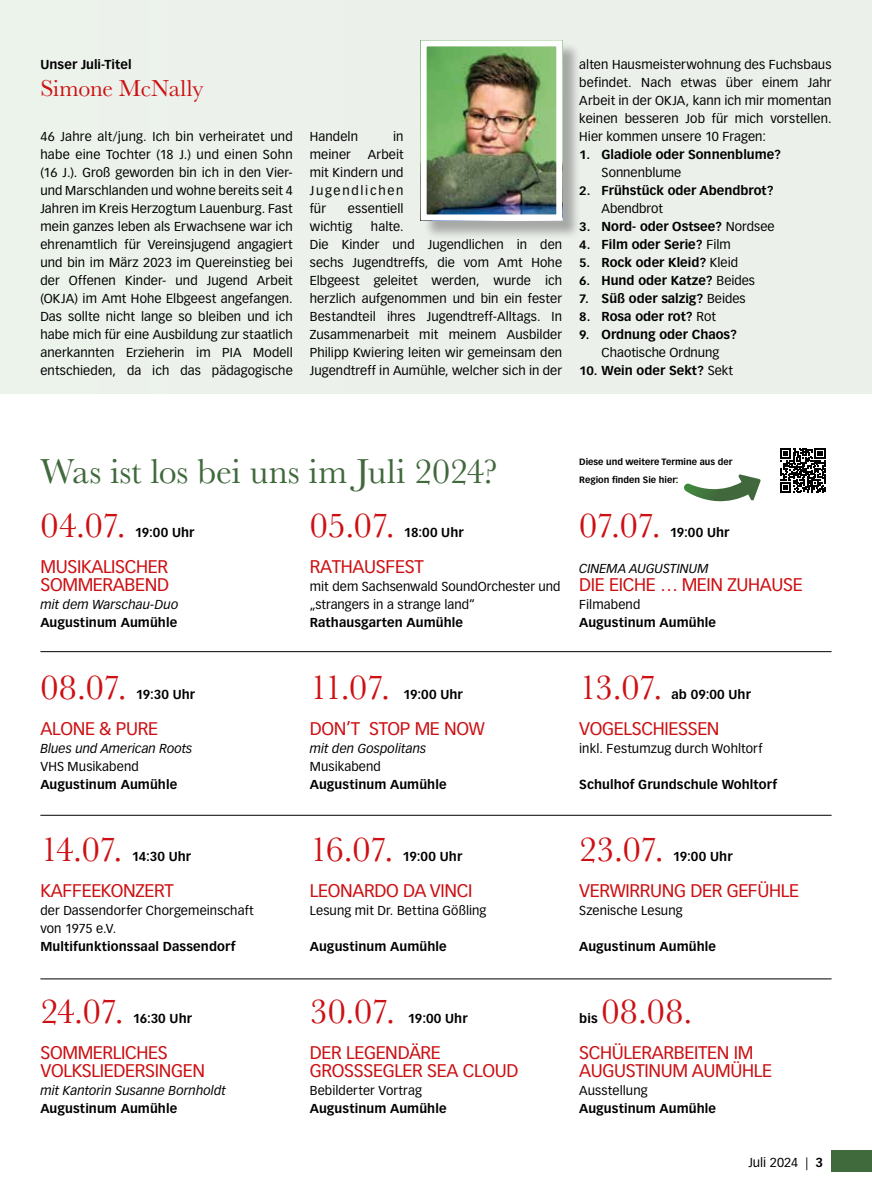
<style>
.page{position:relative;width:872px;height:1191px;background:#fff}
.page>*{position:absolute;margin:0;border:0;box-sizing:border-box;transform-origin:0 0}
.t1{font:36px "Baskerville";letter-spacing:-.025em;color:#cd1013}
.t2{font:36px "Baskerville";letter-spacing:-.005em;color:#40693c}
.t3{font:24px "Baskerville";letter-spacing:-.005em;color:#cd1013}
.t4{font:18px/18px "Vectora LT Pro";letter-spacing:-.02em;color:#cd1013}
.t5{font:12.75px/18px "Vectora LT Pro";letter-spacing:.01em;color:#000}
.t6{font:700 12.75px/18px "Vectora LT Pro";letter-spacing:.005em;color:#000}
.t7{font:italic 12.75px "Vectora LT Pro";color:#000}
.t8{font:700 9px/18px "Vectora LT Pro";color:#000}
.s1{font-size:12px}
.s2{font-weight:400}
.s3{font-weight:700}
</style>
<div class="page">
<div style="left:831px;top:1150px;width:41px;height:21px;background:#40693c"></div>
<div style="left:0;top:0;width:872px;height:393px;background:#ecf0eb"></div>
<svg style="left:684px;top:474px;width:76px;height:27px"></svg>
<svg style="left:780px;top:448px;width:45px;height:45px"></svg>
<div style="left:423px;top:43px;width:158px;height:196px;background:#000;opacity:.3"></div>
<img style="left:427px;top:47px;width:128px;height:166px">
<div style="left:420px;top:40px;width:142px;height:180px;border:6px solid #fff"></div>
<hr style="left:40px;top:978px;width:791px;height:1px;background:#000">
<hr style="left:40px;top:815px;width:791px;height:1px;background:#000">
<hr style="left:40px;top:651px;width:791px;height:1px;background:#000">
<p class="t6" style="left:40px;top:55px;width:93px">Unser Juli-Titel</p>
<h2 class="t3" style="left:40px;top:73px;width:165px">Simone McNally</h2>
<p class="t5" style="left:40px;top:128px;width:254px;text-align:justify">46 Jahre alt/jung. Ich bin verheiratet und habe eine Tochter (18 J.) und einen Sohn (16 J.). Groß geworden bin ich in den Vier&shy;und Marschlanden und wohne bereits seit 4<br>Jahren im Kreis Herzogtum Lauenburg. Fast mein ganzes leben als Erwachsene war ich ehrenamtlich für Vereinsjugend angagiert und bin im März 2023 im Quereinstieg bei der Offenen Kinder- und Jugend Arbeit (OKJA) im Amt Hohe Elbgeest angefangen.<br>Das sollte nicht lange so bleiben und ich habe mich für eine Ausbildung zur staatlich anerkannten Erzieherin im PIA Modell entschieden, da ich das pädagogische</p>
<p class="t5" style="left:310px;top:128px;width:50px">Handeln</p>
<p class="t5" style="left:393px;top:128px;width:12px">in</p>
<p class="t5" style="left:310px;top:146px;width:95px;text-align:justify;text-indent:58px">Arbeit mit Kindern und Jugendlichen für</p>
<p class="t5" style="left:310px;top:146px;width:43px">meiner</p>
<p class="t5" style="left:310px;top:200px;width:95px;text-indent:38px">essentiell wichtig</p>
<p class="t5" style="left:310px;top:218px;width:254px;text-indent:61px">halte.<br>Die Kinder und Jugendlichen in den sechs Jugendtreffs, die vom Amt Hohe Elbgeest geleitet werden, wurde ich herzlich aufgenommen und bin ein fester Bestandteil ihres Jugendtreff-Alltags. In Zusammenarbeit mit meinem Ausbilder Philipp Kwiering leiten wir gemeinsam den Jugendtreff in Aumühle, welcher sich in der</p>
<p class="t5" style="left:579px;top:56px;width:254px;text-align:justify">alten Hausmeisterwohnung des Fuchsbaus befindet. Nach etwas über einem Jahr Arbeit in der OKJA, kann ich mir momentan keinen besseren Job für mich vorstellen.<br>Hier kommen unsere 10 Fragen:</p>
<p class="t6" style="left:601px;top:145px;width:181px;text-indent:-22px"><span class="s1">1.</span> Gladiole oder Sonnenblume?<br><span class="s2">Sonnenblume</span></p>
<p class="t6" style="left:601px;top:181px;width:173px;text-indent:-22px"><span class="s1">2.</span> Frühstück oder Abendbrot?<br><span class="s2">Abendbrot</span></p>
<p class="t6" style="left:579px;top:217px;width:197px"><span class="s1">3.</span> Nord- oder Ostsee? <span class="s2">Nordsee</span></p>
<p class="t6" style="left:579px;top:235px;width:153px"><span class="s1">4.</span> Film oder Serie? <span class="s2">Film</span></p>
<p class="t6" style="left:579px;top:253px;width:160px"><span class="s1">5.</span> Rock oder Kleid? <span class="s2">Kleid</span></p>
<p class="t6" style="left:579px;top:271px;width:177px"><span class="s1">6.</span> Hund oder Katze? <span class="s2">Beides</span></p>
<p class="t6" style="left:579px;top:289px;width:168px"><span class="s1">7.</span> Süß oder salzig? <span class="s2">Beides</span></p>
<p class="t6" style="left:579px;top:307px;width:138px"><span class="s1">8.</span> Rosa oder rot? <span class="s2">Rot</span></p>
<p class="t6" style="left:579px;top:325px;width:159px;text-align:center"><span class="s1">9.</span> Ordnung oder Chaos?<br><span class="s2">Chaotische Ordnung</span></p>
<p class="t6" style="left:579px;top:361px;width:155px"><span class="s1">10.</span> Wein oder Sekt? <span class="s2">Sekt</span></p>
<h1 class="t2" style="left:40px;top:448px;width:459px">Was ist los bei uns im Juli 2024?</h1>
<p class="t8" style="left:579px;top:453px;width:155px">Diese und weitere Termine aus der<br>Region finden Sie hier:</p>
<h1 class="t1" style="left:40px;top:502px;width:87px">04.07.</h1>
<p class="t6" style="left:135px;top:523px;width:61px">19:00 Uhr</p>
<h3 class="t4" style="left:40px;top:558px;width:130px">MUSIKALISCHER<br>SOMMERABEND</h3>
<p class="t7" style="left:40px;top:597px;width:139px">mit dem Warschau-Duo</p>
<p class="t6" style="left:40px;top:613px;width:138px">Augustinum Aumühle</p>
<h1 class="t1" style="left:40px;top:664px;width:88px">08.07.</h1>
<p class="t6" style="left:136px;top:685px;width:61px">19:30 Uhr</p>
<h3 class="t4" style="left:40px;top:720px;width:119px">ALONE &amp; PURE</h3>
<p class="t7" style="left:40px;top:741px;width:153px">Blues und American Roots</p>
<p class="t5" style="left:40px;top:758px;width:100px">VHS Musikabend</p>
<p class="t6" style="left:40px;top:775px;width:138px">Augustinum Aumühle</p>
<h1 class="t1" style="left:40px;top:826px;width:84px">14.07.</h1>
<p class="t6" style="left:132px;top:847px;width:61px">14:30 Uhr</p>
<h3 class="t4" style="left:40px;top:882px;width:135px">KAFFEEKONZERT</h3>
<p class="t5" style="left:40px;top:902px;width:215px">der Dassendorfer Chorgemeinschaft von 1975 e.V.</p>
<p class="t6" style="left:40px;top:937px;width:197px">Multifunktionssaal Dassendorf</p>
<h1 class="t1" style="left:40px;top:988px;width:85px">24.07.</h1>
<p class="t6" style="left:133px;top:1009px;width:61px">16:30 Uhr</p>
<h3 class="t4" style="left:40px;top:1044px;width:166px">SOMMERLICHES<br>VOLKSLIEDERSINGEN</h3>
<p class="t7" style="left:40px;top:1083px;width:187px">mit Kantorin Susanne Bornholdt</p>
<p class="t6" style="left:40px;top:1099px;width:138px">Augustinum Aumühle</p>
<h1 class="t1" style="left:310px;top:502px;width:87px">05.07.</h1>
<p class="t6" style="left:404px;top:523px;width:61px">18:00 Uhr</p>
<h3 class="t4" style="left:310px;top:558px;width:115px">RATHAUSFEST</h3>
<p class="t5" style="left:310px;top:578px;width:252px">mit dem Sachsenwald SoundOrchester und „strangers in a strange land“</p>
<p class="t6" style="left:310px;top:613px;width:155px">Rathausgarten Aumühle</p>
<h1 class="t1" style="left:310px;top:664px;width:82px">11.07.</h1>
<p class="t6" style="left:403px;top:685px;width:61px">19:00 Uhr</p>
<h3 class="t4" style="left:310px;top:720px;width:177px">DON’T STOP ME NOW</h3>
<p class="t7" style="left:310px;top:741px;width:118px">mit den Gospolitans</p>
<p class="t5" style="left:310px;top:758px;width:73px">Musikabend</p>
<p class="t6" style="left:310px;top:775px;width:138px">Augustinum Aumühle</p>
<h1 class="t1" style="left:310px;top:826px;width:85px">16.07.</h1>
<p class="t6" style="left:402px;top:847px;width:61px">19:00 Uhr</p>
<h3 class="t4" style="left:310px;top:882px;width:164px">LEONARDO DA VINCI</h3>
<p class="t5" style="left:310px;top:902px;width:178px">Lesung mit Dr. Bettina Gößling</p>
<p class="t6" style="left:310px;top:937px;width:138px">Augustinum Aumühle</p>
<h1 class="t1" style="left:310px;top:988px;width:87px">30.07.</h1>
<p class="t6" style="left:408px;top:1009px;width:61px">19:00 Uhr</p>
<h3 class="t4" style="left:310px;top:1044px;width:210px">DER LEGENDÄRE<br>GROSSSEGLER SEA CLOUD</h3>
<p class="t5" style="left:310px;top:1082px;width:114px">Bebilderter Vortrag</p>
<p class="t6" style="left:310px;top:1099px;width:138px">Augustinum Aumühle</p>
<h1 class="t1" style="left:579px;top:502px;width:83px">07.07.</h1>
<p class="t6" style="left:670px;top:523px;width:61px">19:00 Uhr</p>
<p class="t7" style="left:579px;top:561px;width:131px">CINEMA AUGUSTINUM</p>
<h3 class="t4" style="left:579px;top:576px;width:225px">DIE EICHE … MEIN ZUHAUSE</h3>
<p class="t5" style="left:579px;top:596px;width:63px">Filmabend</p>
<p class="t6" style="left:579px;top:613px;width:138px">Augustinum Aumühle</p>
<h1 class="t1" style="left:579px;top:664px;width:85px">13.07.</h1>
<p class="t6" style="left:671px;top:685px;width:81px">ab 09:00 Uhr</p>
<h3 class="t4" style="left:579px;top:720px;width:142px">VOGELSCHIESSEN</h3>
<p class="t5" style="left:579px;top:740px;width:185px">inkl. Festumzug durch Wohltorf</p>
<p class="t6" style="left:579px;top:775px;width:199px">Schulhof Grundschule Wohltorf</p>
<h1 class="t1" style="left:579px;top:826px;width:86px">23.07.</h1>
<p class="t6" style="left:673px;top:847px;width:61px">19:00 Uhr</p>
<h3 class="t4" style="left:579px;top:882px;width:221px">VERWIRRUNG DER GEFÜHLE</h3>
<p class="t5" style="left:579px;top:902px;width:105px">Szenische Lesung</p>
<p class="t6" style="left:579px;top:937px;width:138px">Augustinum Aumühle</p>
<h1 class="t1" style="left:601px;top:988px;width:93px">08.08.</h1>
<h3 class="t4" style="left:579px;top:1044px;width:194px">SCHÜLERARBEITEN IM<br>AUGUSTINUM AUMÜHLE</h3>
<p class="t5" style="left:579px;top:1082px;width:70px">Ausstellung</p>
<p class="t6" style="left:579px;top:1099px;width:138px">Augustinum Aumühle</p>
<p class="t6" style="left:579px;top:1009px;width:20px">bis</p>
<p class="t5" style="left:748px;top:1154px;width:76px">Juli 2024 | <span class="s3">3</span></p>
</div>
